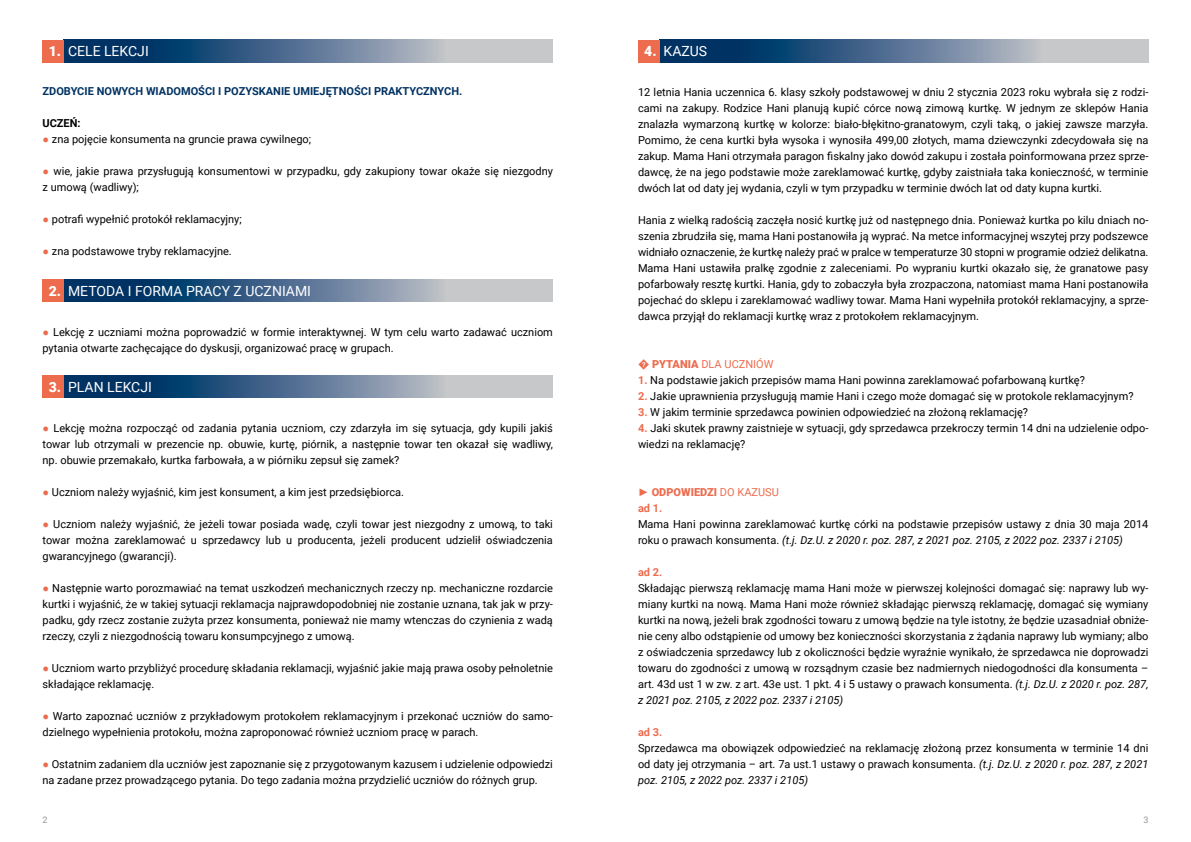
<style>
.page{position:relative;width:1191px;height:842px;background:#fff}
.page>*{position:absolute;margin:0;border:0;box-sizing:border-box;transform-origin:0 0}
.t1{font:14px "Roboto";color:#fff}
.t2{font:11px/16px "Roboto";color:#000}
.t3{font:700 11px "Roboto";color:#003263}
.t4{font:900 11px/16px "Roboto";color:#ed6c4e}
.t5{font:11px "Roboto";color:#ed6c4e}
.t6{font:700 11px "Roboto";color:#ed6c4e}
.t7{font:700 11px "Roboto";color:#000}
.t8{font:9px "Roboto";color:#939598}
.s1{font-weight:900}
.s2{font-family:"Times New Roman";color:#ed6c4e}
.s3{font-weight:700;color:#ed6c4e}
.s4{font-family:"Times New Roman";font-weight:400}
.s5{font-weight:400}
.s6{font-weight:700}
.s7{font-style:italic}
</style>
<div class="page">
<svg style="left:64px;top:375px;width:489px;height:23px;background:#5f7b97"></svg>
<svg style="left:64px;top:40px;width:489px;height:22px;background:#5f7b97"></svg>
<svg style="left:659px;top:40px;width:489px;height:22px;background:#607b97"></svg>
<svg style="left:64px;top:279px;width:489px;height:23px;background:#5f7b97"></svg>
<div style="left:43px;top:40px;width:21px;height:22px;background:#ed6c4e"></div>
<div style="left:638px;top:40px;width:21px;height:22px;background:#ed6c4e"></div>
<div style="left:43px;top:279px;width:21px;height:23px;background:#ed6c4e"></div>
<div style="left:43px;top:375px;width:21px;height:23px;background:#ed6c4e"></div>
<p class="t1" style="left:49px;top:41px;width:102px"><span class="s1">1.</span> CELE LEKCJI</p>
<p class="t1" style="left:644px;top:41px;width:64px"><span class="s1">4.</span> KAZUS</p>
<p class="t3" style="left:43px;top:84px;width:421px">ZDOBYCIE NOWYCH WIADOMOŚCI I POZYSKANIE UMIEJĘTNOŚCI PRAKTYCZNYCH.</p>
<p class="t7" style="left:43px;top:116px;width:40px">UCZEŃ:</p>
<p class="t2" style="left:43px;top:131px;width:270px"><span class="s2">●</span> zna pojęcie konsumenta na gruncie prawa cywilnego;</p>
<p class="t2" style="left:43px;top:163px;width:512px"><span class="s2">●</span> wie, jakie prawa przysługują konsumentowi w przypadku, gdy zakupiony towar okaże się niezgodny z umową (wadliwy);</p>
<p class="t2" style="left:43px;top:211px;width:201px"><span class="s2">●</span> potrafi wypełnić protokół reklamacyjny;</p>
<p class="t2" style="left:43px;top:243px;width:191px"><span class="s2">●</span> zna podstawowe tryby reklamacyjne.</p>
<p class="t1" style="left:49px;top:281px;width:264px"><span class="s1">2.</span> METODA I FORMA PRACY Z UCZNIAMI</p>
<p class="t2" style="left:638px;top:84px;width:512px;text-align:justify">12 letnia Hania uczennica 6. klasy szkoły podstawowej w dniu 2 stycznia 2023 roku wybrała się z rodzi&shy;cami na zakupy. Rodzice Hani planują kupić córce nową zimową kurtkę. W jednym ze sklepów Hania znalazła wymarzoną kurtkę w kolorze: biało-błękitno-granatowym, czyli taką, o jakiej zawsze marzyła.<br>Pomimo, że cena kurtki była wysoka i wynosiła 499,00 złotych, mama dziewczynki zdecydowała się na zakup. Mama Hani otrzymała paragon fiskalny jako dowód zakupu i została poinformowana przez sprze&shy;dawcę, że na jego podstawie może zareklamować kurtkę, gdyby zaistniała taka konieczność, w terminie dwóch lat od daty jej wydania, czyli w tym przypadku w terminie dwóch lat od daty kupna kurtki.</p>
<p class="t2" style="left:638px;top:212px;width:512px;text-align:justify">Hania z wielką radością zaczęła nosić kurtkę już od następnego dnia. Ponieważ kurtka po kilu dniach no&shy;szenia zbrudziła się, mama Hani postanowiła ją wyprać. Na metce informacyjnej wszytej przy podszewce widniało oznaczenie, że kurtkę należy prać w pralce w temperaturze 30 stopni w programie odzież delikatna.<br>Mama Hani ustawiła pralkę zgodnie z zaleceniami. Po wypraniu kurtki okazało się, że granatowe pasy pofarbowały resztę kurtki. Hania, gdy to zobaczyła była zrozpaczona, natomiast mama Hani postanowiła pojechać do sklepu i zareklamować wadliwy towar. Mama Hani wypełniła protokół reklamacyjny, a sprze&shy;dawca przyjął do reklamacji kurtkę wraz z protokołem reklamacyjnym.</p>
<p class="t5" style="left:652px;top:357px;width:123px"><span class="s1">PYTANIA</span> DLA UCZNIÓW</p>
<p class="t2" style="left:638px;top:372px;width:448px"><span class="s3">1.</span> Na podstawie jakich przepisów mama Hani powinna zareklamować pofarbowaną kurtkę?</p>
<p class="t2" style="left:638px;top:388px;width:497px"><span class="s3">2.</span> Jakie uprawnienia przysługują mamie Hani i czego może domagać się w protokole reklamacyjnym?</p>
<p class="t2" style="left:638px;top:404px;width:391px"><span class="s3">3.</span> W jakim terminie sprzedawca powinien odpowiedzieć na złożoną reklamację?</p>
<p class="t2" style="left:638px;top:420px;width:512px"><span class="s3">4.</span> Jaki skutek prawny zaistnieje w sytuacji, gdy sprzedawca przekroczy termin 14 dni na udzielenie odpo&shy;wiedzi na reklamację?</p>
<p class="t4" style="left:638px;top:484px;width:142px"><span class="s4">►</span> ODPOWIEDZI <span class="s5">DO KAZUSU </span><span class="s6">ad 1.</span></p>
<p class="t2" style="left:638px;top:516px;width:512px">Mama Hani powinna zareklamować kurtkę córki na podstawie przepisów ustawy z dnia 30 maja 2014 roku o prawach konsumenta. <span class="s7">(t.j. Dz.U. z 2020 r. poz. 287, z 2021 poz. 2105, z 2022 poz. 2337 i 2105)</span></p>
<p class="t6" style="left:638px;top:565px;width:26px">ad 2.</p>
<p class="t2" style="left:638px;top:580px;width:512px;text-align:justify">Składając pierwszą reklamację mama Hani może w pierwszej kolejności domagać się: naprawy lub wy&shy;miany kurtki na nową. Mama Hani może również składając pierwszą reklamację, domagać się wymiany kurtki na nową, jeżeli brak zgodności towaru z umową będzie na tyle istotny, że będzie uzasadniał obniże&shy;nie ceny albo odstąpienie od umowy bez konieczności skorzystania z żądania naprawy lub wymiany; albo z oświadczenia sprzedawcy lub z okoliczności będzie wyraźnie wynikało, że sprzedawca nie doprowadzi towaru do zgodności z umową w rozsądnym czasie bez nadmiernych niedogodności dla konsumenta – art. 43d ust 1 w zw. z art. 43e ust. 1 pkt. 4 i 5 ustawy o prawach konsumenta. <span class="s7">(t.j. Dz.U. z 2020 r. poz. 287, z 2021 poz. 2105, z 2022 poz. 2337 i 2105)</span></p>
<p class="t6" style="left:638px;top:725px;width:26px">ad 3.</p>
<p class="t2" style="left:638px;top:740px;width:512px;text-align:justify">Sprzedawca ma obowiązek odpowiedzieć na reklamację złożoną przez konsumenta w terminie 14 dni od daty jej otrzymania – art. 7a ust.1 ustawy o prawach konsumenta. <span class="s7">(t.j. Dz.U. z 2020 r. poz. 287, z 2021 poz. 2105, z 2022 poz. 2337 i 2105)</span></p>
<p class="t2" style="left:43px;top:324px;width:512px"><span class="s2">●</span> Lekcję z uczniami można poprowadzić w formie interaktywnej. W tym celu warto zadawać uczniom pytania otwarte zachęcające do dyskusji, organizować pracę w grupach.</p>
<p class="t1" style="left:49px;top:377px;width:105px"><span class="s1">3.</span> PLAN LEKCJI</p>
<p class="t2" style="left:43px;top:419px;width:512px;text-align:justify"><span class="s2">●</span> Lekcję można rozpocząć od zadania pytania uczniom, czy zdarzyła im się sytuacja, gdy kupili jakiś towar lub otrzymali w prezencie np. obuwie, kurtę, piórnik, a następnie towar ten okazał się wadliwy, np. obuwie przemakało, kurtka farbowała, a w piórniku zepsuł się zamek?</p>
<p class="t2" style="left:43px;top:483px;width:363px"><span class="s2">●</span> Uczniom należy wyjaśnić, kim jest konsument, a kim jest przedsiębiorca.</p>
<p class="t2" style="left:43px;top:515px;width:512px;text-align:justify"><span class="s2">●</span> Uczniom należy wyjaśnić, że jeżeli towar posiada wadę, czyli towar jest niezgodny z umową, to taki towar można zareklamować u sprzedawcy lub u producenta, jeżeli producent udzielił oświadczenia gwarancyjnego (gwarancji).</p>
<p class="t2" style="left:43px;top:580px;width:512px;text-align:justify"><span class="s2">●</span> Następnie warto porozmawiać na temat uszkodzeń mechanicznych rzeczy np. mechaniczne rozdarcie kurtki i wyjaśnić, że w takiej sytuacji reklamacja najprawdopodobniej nie zostanie uznana, tak jak w przy&shy;padku, gdy rzecz zostanie zużyta przez konsumenta, ponieważ nie mamy wtenczas do czynienia z wadą rzeczy, czyli z niezgodnością towaru konsumpcyjnego z umową.</p>
<p class="t2" style="left:43px;top:660px;width:512px"><span class="s2">●</span> Uczniom warto przybliżyć procedurę składania reklamacji, wyjaśnić jakie mają prawa osoby pełnoletnie składające reklamację.</p>
<p class="t2" style="left:43px;top:708px;width:512px"><span class="s2">●</span> Warto zapoznać uczniów z przykładowym protokołem reklamacyjnym i przekonać uczniów do samo&shy;dzielnego wypełnienia protokołu, można zaproponować również uczniom pracę w parach.</p>
<p class="t2" style="left:43px;top:756px;width:512px"><span class="s2">●</span> Ostatnim zadaniem dla uczniów jest zapoznanie się z przygotowanym kazusem i udzielenie odpowiedzi na zadane przez prowadzącego pytania. Do tego zadania można przydzielić uczniów do różnych grup.</p>
<p class="t8" style="left:43px;top:814px;width:7px">2</p>
<p class="t8" style="left:1143px;top:814px;width:7px">3</p>
</div>
